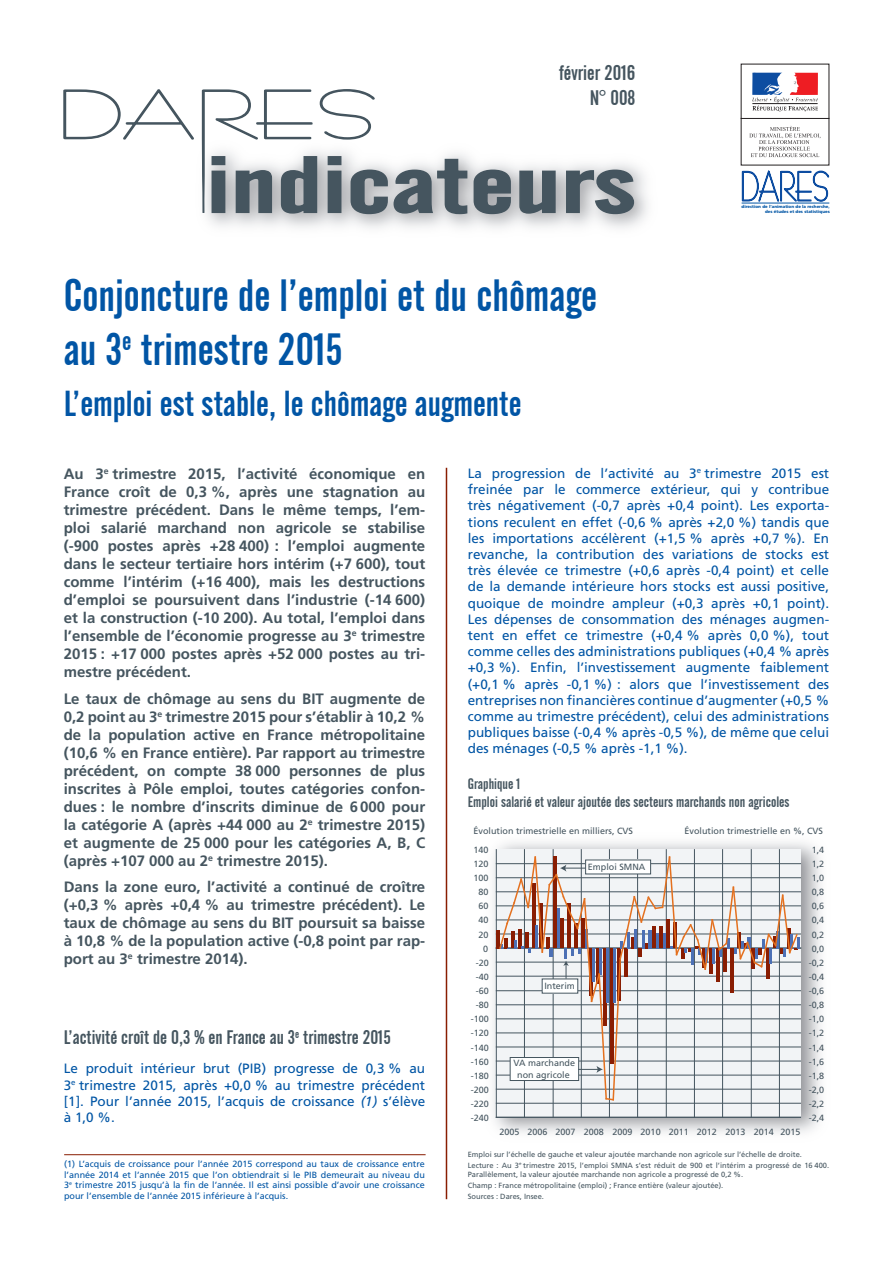
<style>
.page{position:relative;width:893px;height:1263px;background:#fff}
.page>*{position:absolute;margin:0;border:0;box-sizing:border-box;transform-origin:0 0}
.t1{font:78.6px "Alternate Gothic No 2 BT";color:#45555f;scale:1.6 1}
.t2{font:45px/54px "Alternate Gothic No 2 BT";color:#0155a5}
.t3{font:36px "Alternate Gothic No 2 BT";color:#0155a5}
.t4{font:21px/25.2px "Alternate Gothic No 2 BT";color:#45555f;text-align:right}
.t5{font:19.5px "Alternate Gothic No 2 BT";color:#45555f}
.t6{font:700 15px/18px "Frutiger";color:#45555f;text-align:justify}
.t7{font:15px/18px "Alternate Gothic No 2 BT";color:#45555f}
.t8{font:13.5px/16.2px "Frutiger";color:#0155a5;text-align:justify}
.t9{font:9px/11.6px "Frutiger";color:#45555f;text-align:center}
.t10{font:9px/10.8px "Frutiger";color:#0155a5;text-align:justify}
.t11{font:7.5px/11.1px "Frutiger";color:#45555f}
.t12{font:900 4.2px "Frutiger";color:#0155a5}
.s1{font-style:italic}
</style>
<div class="page">
<svg style="left:749px;top:126px;width:72px;height:31px"></svg>
<div style="left:741px;top:64px;width:88px;height:55px;border:1px solid #231f20"></div>
<svg style="left:752px;top:73px;width:66px;height:38px"></svg>
<svg style="left:741px;top:170px;width:88px;height:32px"></svg>
<hr style="left:742px;top:203px;width:87px;height:1px;background:#0155a5">
<svg style="left:519px;top:170px;width:37px;height:44px;background:#a9adb1"></svg>
<svg style="left:565px;top:169px;width:70px;height:46px;background:#b3b6ba"></svg>
<svg style="left:63px;top:89px;width:131px;height:51px"></svg>
<svg style="left:201px;top:89px;width:311px;height:126px"></svg>
<hr style="left:446px;top:468px;width:1px;height:731px;background:#891d02">
<hr style="left:64px;top:1154px;width:362px;height:1px;background:#891d02">
<img style="left:493px;top:842px;width:328px;height:291px">
<div style="left:496px;top:849px;width:305px;height:268px;background:#f2f4f6"></div>
<hr style="left:496px;top:1103px;width:304px;height:1px;background:#45555f">
<hr style="left:496px;top:1089px;width:304px;height:1px;background:#45555f">
<hr style="left:496px;top:1075px;width:304px;height:1px;background:#45555f">
<hr style="left:496px;top:1061px;width:304px;height:1px;background:#45555f">
<hr style="left:496px;top:1047px;width:304px;height:1px;background:#45555f">
<hr style="left:496px;top:1033px;width:304px;height:1px;background:#45555f">
<hr style="left:496px;top:1018px;width:304px;height:1px;background:#45555f">
<hr style="left:496px;top:1004px;width:304px;height:1px;background:#45555f">
<hr style="left:496px;top:990px;width:304px;height:1px;background:#45555f">
<hr style="left:496px;top:976px;width:304px;height:1px;background:#45555f">
<hr style="left:496px;top:962px;width:304px;height:1px;background:#45555f">
<hr style="left:496px;top:947px;width:304px;height:2px;background:#45555f">
<hr style="left:496px;top:920px;width:304px;height:1px;background:#45555f">
<hr style="left:496px;top:905px;width:304px;height:1px;background:#45555f">
<hr style="left:496px;top:891px;width:304px;height:1px;background:#45555f">
<hr style="left:496px;top:877px;width:304px;height:1px;background:#45555f">
<hr style="left:496px;top:863px;width:304px;height:1px;background:#45555f">
<hr style="left:524px;top:850px;width:1px;height:267px;background:#45555f">
<hr style="left:553px;top:850px;width:1px;height:267px;background:#45555f">
<hr style="left:581px;top:850px;width:1px;height:267px;background:#45555f">
<hr style="left:609px;top:850px;width:1px;height:267px;background:#45555f">
<hr style="left:637px;top:850px;width:1px;height:267px;background:#45555f">
<hr style="left:666px;top:850px;width:1px;height:267px;background:#45555f">
<hr style="left:694px;top:850px;width:1px;height:267px;background:#45555f">
<hr style="left:722px;top:850px;width:1px;height:267px;background:#45555f">
<hr style="left:751px;top:850px;width:1px;height:267px;background:#45555f">
<hr style="left:779px;top:850px;width:1px;height:267px;background:#45555f">
<hr style="left:496px;top:1117px;width:304px;height:1px;background:#45555f">
<hr style="left:496px;top:850px;width:1px;height:267px;background:#45555f">
<hr style="left:497px;top:930px;width:3px;height:18px;background:#891d02">
<svg style="left:498px;top:855px;width:302px;height:246px"></svg>
<h3 class="t4" style="left:559px;top:60px;width:78px">février 2016<br>N° 008</h3>
<h1 class="t1" style="left:206px;top:141px;width:270px">indicateurs</h1>
<h2 class="t2" style="left:64px;top:269px;width:535px">Conjoncture de l’emploi et du chômage au 3<sup>e</sup> trimestre 2015</h2>
<h3 class="t3" style="left:64px;top:384px;width:459px">L’emploi est stable, le chômage augmente</h3>
<p class="t12" style="left:741px;top:204px;width:90px">direction de l’animation de la recherche,</p>
<p class="t12" style="left:765px;top:209px;width:66px">des études et des statistiques</p>
<p class="t6" style="left:64px;top:465px;width:363px">Au 3<sup>e</sup> trimestre 2015, l’activité économique en France croît de 0,3 %, après une stagnation au trimestre précédent. Dans le même temps, l’em&shy;ploi salarié marchand non agricole se stabilise (-900 postes après +28 400) : l’emploi augmente dans le secteur tertiaire hors intérim (+7 600), tout comme l’intérim (+16 400), mais les destructions d’emploi se poursuivent dans l’industrie (-14 600) et la construction (-10 200). Au total, l’emploi dans l’ensemble de l’économie progresse au 3<sup>e</sup> trimestre 2015 : +17 000 postes après +52 000 postes au tri&shy;mestre précédent.</p>
<p class="t6" style="left:64px;top:689px;width:363px">Le taux de chômage au sens du BIT augmente de 0,2 point au 3<sup>e</sup> trimestre 2015 pour s’établir à 10,2 % de la population active en France métropolitaine (10,6 % en France entière). Par rapport au trimestre précédent, on compte 38 000 personnes de plus inscrites à Pôle emploi, toutes catégories confon&shy;dues : le nombre d’inscrits diminue de 6 000 pour la catégorie A (après +44 000 au 2<sup>e</sup> trimestre 2015) et augmente de 25 000 pour les catégories A, B, C (après +107 000 au 2<sup>e</sup> trimestre 2015).</p>
<p class="t6" style="left:64px;top:878px;width:363px">Dans la zone euro, l’activité a continué de croître (+0,3 % après +0,4 % au trimestre précédent). Le taux de chômage au sens du BIT poursuit sa baisse à 10,8 % de la population active (-0,8 point par rap&shy;port au 3<sup>e</sup> trimestre 2014).</p>
<h3 class="t5" style="left:64px;top:1027px;width:329px">L’activité croît de 0,3 % en France au 3<sup>e</sup> trimestre 2015</h3>
<p class="t8" style="left:64px;top:1060px;width:363px">Le produit intérieur brut (PIB) progresse de 0,3 % au 3<sup>e</sup> trimestre 2015, après +0,0 % au trimestre précédent [1]. Pour l’année 2015, l’acquis de croissance <span class="s1">(1)</span> s’élève à 1,0 %.</p>
<p class="t10" style="left:64px;top:1158px;width:362px">(1) L’acquis de croissance pour l’année 2015 correspond au taux de croissance entre l’année 2014 et l’année 2015 que l’on obtiendrait si le PIB demeurait au niveau du 3<sup>e</sup> trimestre 2015 jusqu’à la fin de l’année. Il est ainsi possible d’avoir une croissance pour l’ensemble de l’année 2015 inférieure à l’acquis.</p>
<p class="t8" style="left:468px;top:465px;width:363px">La progression de l’activité au 3<sup>e</sup> trimestre 2015 est freinée par le commerce extérieur, qui y contribue très négativement (-0,7 après +0,4 point). Les exporta&shy;tions reculent en effet (-0,6 % après +2,0 %) tandis que les importations accélèrent (+1,5 % après +0,7 %). En revanche, la contribution des variations de stocks est très élevée ce trimestre (+0,6 après -0,4 point) et celle de la demande intérieure hors stocks est aussi positive, quoique de moindre ampleur (+0,3 après +0,1 point).<br>Les dépenses de consommation des ménages augmen&shy;tent en effet ce trimestre (+0,4 % après 0,0 %), tout comme celles des administrations publiques (+0,4 % après +0,3 %). Enfin, l’investissement augmente faiblement (+0,1 % après -0,1 %) : alors que l’investissement des entreprises non financières continue d’augmenter (+0,5 % comme au trimestre précédent), celui des administrations publiques baisse (-0,4 % après -0,5 %), de même que celui des ménages (-0,5 % après -1,1 %).</p>
<p class="t7" style="left:468px;top:774px;width:323px">Graphique 1<br>Emploi salarié et valeur ajoutée des secteurs marchands non agricoles</p>
<p class="t9" style="left:474px;top:825px;width:161px">Évolution trimestrielle en milliers, CVS</p>
<p class="t9" style="left:685px;top:825px;width:140px">Évolution trimestrielle en %, CVS</p>
<p class="t9" style="left:474px;top:844px;width:17px">140</p>
<p class="t9" style="left:812px;top:844px;width:14px">1,4</p>
<p class="t9" style="left:474px;top:858px;width:17px">120</p>
<p class="t9" style="left:588px;top:861px;width:59px">Emploi SMNA</p>
<p class="t9" style="left:812px;top:858px;width:14px">1,2</p>
<p class="t9" style="left:474px;top:872px;width:17px">100</p>
<p class="t9" style="left:812px;top:872px;width:14px">1,0</p>
<p class="t9" style="left:478px;top:886px;width:12px">80</p>
<p class="t9" style="left:812px;top:886px;width:14px">0,8</p>
<p class="t9" style="left:478px;top:900px;width:12px">60</p>
<p class="t9" style="left:812px;top:900px;width:14px">0,6</p>
<p class="t9" style="left:478px;top:914px;width:12px">40</p>
<p class="t9" style="left:812px;top:914px;width:14px">0,4</p>
<p class="t9" style="left:478px;top:929px;width:12px">20</p>
<p class="t9" style="left:812px;top:929px;width:14px">0,2</p>
<p class="t9" style="left:483px;top:943px;width:7px">0</p>
<p class="t9" style="left:812px;top:943px;width:14px">0,0</p>
<p class="t9" style="left:476px;top:957px;width:15px">-20</p>
<p class="t9" style="left:809px;top:957px;width:17px">-0,2</p>
<p class="t9" style="left:476px;top:971px;width:15px">-40</p>
<p class="t9" style="left:476px;top:985px;width:15px">-60</p>
<p class="t9" style="left:544px;top:980px;width:32px">Interim</p>
<p class="t9" style="left:809px;top:971px;width:17px">-0,4</p>
<p class="t9" style="left:809px;top:985px;width:17px">-0,6</p>
<p class="t9" style="left:476px;top:999px;width:15px">-80</p>
<p class="t9" style="left:809px;top:999px;width:17px">-0,8</p>
<p class="t9" style="left:471px;top:1013px;width:20px">-100</p>
<p class="t9" style="left:809px;top:1013px;width:17px">-1,0</p>
<p class="t9" style="left:471px;top:1027px;width:20px">-120</p>
<p class="t9" style="left:809px;top:1027px;width:17px">-1,2</p>
<p class="t9" style="left:471px;top:1042px;width:20px">-140</p>
<p class="t9" style="left:809px;top:1042px;width:17px">-1,4</p>
<p class="t9" style="left:471px;top:1056px;width:20px">-160</p>
<p class="t9" style="left:471px;top:1070px;width:20px">-180</p>
<p class="t9" style="left:513px;top:1057px;width:63px">VA marchande non agricole</p>
<p class="t9" style="left:809px;top:1056px;width:17px">-1,6</p>
<p class="t9" style="left:809px;top:1070px;width:17px">-1,8</p>
<p class="t9" style="left:471px;top:1084px;width:20px">-200</p>
<p class="t9" style="left:809px;top:1084px;width:17px">-2,0</p>
<p class="t9" style="left:471px;top:1098px;width:20px">-220</p>
<p class="t9" style="left:809px;top:1098px;width:17px">-2,2</p>
<p class="t9" style="left:471px;top:1112px;width:20px">-240</p>
<p class="t9" style="left:809px;top:1112px;width:17px">-2,4</p>
<p class="t9" style="left:499px;top:1126px;width:303px">2005 2006 2007 2008 2009 2010 2011 2012 2013 2014 2015</p>
<p class="t11" style="left:468px;top:1149px;width:363px">Emploi sur l’échelle de gauche et valeur ajoutée marchande non agricole sur l’échelle de droite.<br>Lecture : Au 3<sup>e</sup> trimestre 2015, l’emploi SMNA s’est réduit de 900 et l’intérim a progressé de 16 400.</p>
<p class="t11" style="left:468px;top:1169px;width:277px">Parallèlement, la valeur ajoutée marchande non agricole a progressé de 0,2 %.<br>Champ : France métropolitaine (emploi) ; France entière (valeur ajoutée).<br>Sources : Dares, Insee.</p>
</div>
